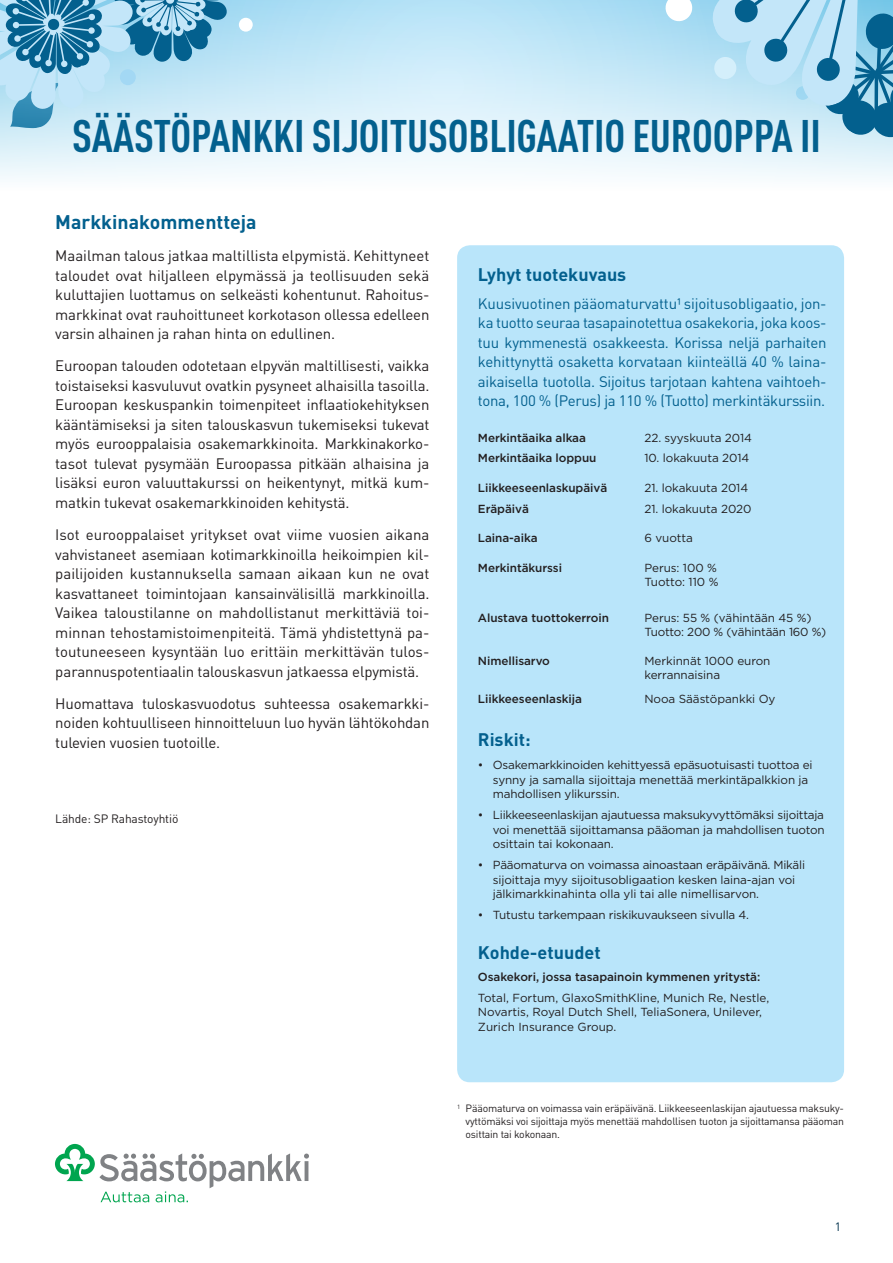
<style>
.page{position:relative;width:893px;height:1263px;background:#fff}
.page>*{position:absolute;margin:0;border:0;box-sizing:border-box;transform-origin:0 0}
.t1{font:700 condensed 45px "DINOT";letter-spacing:-.005em;color:#03608e}
.sp_väliotsikko{font:700 19.5px "DIN";color:#03608e}
.sp_väliotsikko-2{font:700 18px "DIN";color:#03608e}
.SP_leipis{font:15px/19.5px "DIN";letter-spacing:-.01em;color:#231f20;text-align:justify}
.ingressi{font:15px/19.5px "DIN";letter-spacing:-.02em;color:#03608e;text-align:justify}
.SP_leipis-2{font:12px "DIN";letter-spacing:-.01em;color:#231f20}
.t2{font:12px "DIN";color:#00314c}
.SP_leipis-3{font:11.7px/14.5px "Gotham";letter-spacing:-.01em;color:#231f20}
.SP_leipis-4{font:500 11.7px "Gotham";letter-spacing:-.005em;color:#231f20}
.t3{font:10.5px/12.8px "DIN";letter-spacing:-.02em;color:#231f20;text-align:justify}
</style>
<div class="page">
<div style="left:0;top:0;width:893px;height:191px;background:linear-gradient(to bottom,#abdef5,#fbfdfe)"></div>
<svg style="left:664px;top:0;width:29px;height:23px"></svg>
<svg style="left:709px;top:0;width:184px;height:139px;background:#9acae1"></svg>
<svg style="left:0;top:0;width:229px;height:132px;background:#8ec2db"></svg>
<div style="left:120px;top:69px;width:16px;height:16px;background:#a3d8f4;border-radius:50%"></div>
<div style="left:239px;top:18px;width:14px;height:14px;background:#fff;border-radius:50%"></div>
<div style="left:457px;top:245px;width:387px;height:837px;background:#b9e5fa;border-radius:13px"></div>
<svg style="left:55px;top:1144px;width:254px;height:58px"></svg>
<h1 class="t1" style="left:72px;top:109px;width:750px">SÄÄSTÖPANKKI SIJOITUSOBLIGAATIO EUROOPPA II</h1>
<p class="sp_väliotsikko" style="left:55px;top:209px;width:203px">Markkinakommentteja</p>
<p class="SP_leipis" style="left:55px;top:246px;width:376px">Maailman talous jatkaa maltillista elpymistä. Kehittyneet taloudet ovat hiljalleen elpymässä ja teollisuuden sekä kuluttajien luottamus on selkeästi kohentunut. Rahoitus&shy;markkinat ovat rauhoittuneet korkotason ollessa edelleen varsin alhainen ja rahan hinta on edullinen.</p>
<p class="SP_leipis" style="left:55px;top:356px;width:376px">Euroopan talouden odotetaan elpyvän maltillisesti, vaikka toistaiseksi kasvuluvut ovatkin pysyneet alhaisilla tasoilla.<br>Euroopan keskuspankin toimenpiteet inflaatiokehityksen kääntämiseksi ja siten talouskasvun tukemiseksi tukevat myös eurooppalaisia osakemarkkinoita. Markkinakorko&shy;tasot tulevat pysymään Euroopassa pitkään alhaisina ja lisäksi euron valuuttakurssi on heikentynyt, mitkä kum&shy;matkin tukevat osakemarkkinoiden kehitystä.</p>
<p class="SP_leipis" style="left:55px;top:525px;width:376px">Isot eurooppalaiset yritykset ovat viime vuosien aikana vahvistaneet asemiaan kotimarkkinoilla heikoimpien kil&shy;pailijoiden kustannuksella samaan aikaan kun ne ovat kasvattaneet toimintojaan kansainvälisillä markkinoilla.<br>Vaikea taloustilanne on mahdollistanut merkittäviä toi&shy;minnan tehostamistoimenpiteitä. Tämä yhdistettynä pa&shy;toutuneeseen kysyntään luo erittäin merkittävän tulos&shy;parannuspotentiaalin talouskasvun jatkaessa elpymistä.</p>
<p class="SP_leipis" style="left:55px;top:693px;width:376px">Huomattava tuloskasvuodotus suhteessa osakemarkki&shy;noiden kohtuulliseen hinnoitteluun luo hyvän lähtökohdan tulevien vuosien tuotoille.</p>
<p class="SP_leipis-2" style="left:55px;top:811px;width:125px">Lähde: SP Rahastoyhtiö</p>
<p class="sp_väliotsikko-2" style="left:478px;top:263px;width:150px">Lyhyt tuotekuvaus</p>
<p class="ingressi" style="left:478px;top:293px;width:350px">Kuusivuotinen pääomaturvattu¹ sijoitusobligaatio, jon&shy;ka tuotto seuraa tasapainotettua osakekoria, joka koos&shy;tuu kymmenestä osakkeesta. Korissa neljä parhaiten kehittynyttä osaketta korvataan kiinteällä 40 % laina&shy;aikaisella tuotolla. Sijoitus tarjotaan kahtena vaihtoeh&shy;tona, 100 % (Perus) ja 110 % (Tuotto) merkintäkurssiin.</p>
<p class="SP_leipis-4" style="left:478px;top:431px;width:110px">Merkintäaika alkaa</p>
<p class="SP_leipis-3" style="left:644px;top:430px;width:109px">22. syyskuuta 2014</p>
<p class="SP_leipis-4" style="left:478px;top:452px;width:120px">Merkintäaika loppuu</p>
<p class="SP_leipis-3" style="left:644px;top:451px;width:106px">10. lokakuuta 2014</p>
<p class="SP_leipis-4" style="left:478px;top:481px;width:131px">Liikkeeseenlaskupäivä</p>
<p class="SP_leipis-3" style="left:644px;top:480px;width:105px">21. lokakuuta 2014</p>
<p class="SP_leipis-4" style="left:478px;top:502px;width:53px">Eräpäivä</p>
<p class="SP_leipis-3" style="left:644px;top:501px;width:109px">21. lokakuuta 2020</p>
<p class="SP_leipis-4" style="left:478px;top:532px;width:61px">Laina-aika</p>
<p class="SP_leipis-3" style="left:644px;top:531px;width:50px">6 vuotta</p>
<p class="SP_leipis-4" style="left:478px;top:561px;width:86px">Merkintäkurssi</p>
<p class="SP_leipis-3" style="left:644px;top:560px;width:74px">Perus: 100 %</p>
<p class="SP_leipis-3" style="left:644px;top:575px;width:75px">Tuotto: 110 %</p>
<p class="SP_leipis-4" style="left:478px;top:611px;width:132px">Alustava tuottokerroin</p>
<p class="SP_leipis-3" style="left:644px;top:611px;width:183px">Perus: 55 % (vähintään 45 %)<br>Tuotto: 200 % (vähintään 160 %)</p>
<p class="SP_leipis-4" style="left:478px;top:654px;width:74px">Nimellisarvo</p>
<p class="SP_leipis-3" style="left:644px;top:653px;width:128px">Merkinnät 1000 euron kerrannaisina</p>
<p class="SP_leipis-4" style="left:478px;top:692px;width:106px">Liikkeeseenlaskija</p>
<p class="SP_leipis-3" style="left:644px;top:691px;width:133px">Nooa Säästöpankki Oy</p>
<p class="sp_väliotsikko-2" style="left:478px;top:728px;width:54px">Riskit:</p>
<p class="SP_leipis-3" style="left:493px;top:757px;width:321px;text-indent:-15px">• Osakemarkkinoiden kehittyessä epäsuotuisasti tuottoa ei synny ja samalla sijoittaja menettää merkintäpalkkion ja mahdollisen ylikurssin.</p>
<p class="SP_leipis-3" style="left:493px;top:808px;width:333px;text-align:justify;text-indent:-15px">• Liikkeeseenlaskijan ajautuessa maksukyvyttömäksi sijoittaja voi menettää sijoittamansa pääoman ja mahdollisen tuoton osittain tai kokonaan.</p>
<p class="SP_leipis-3" style="left:493px;top:858px;width:314px;text-indent:-15px">• Pääomaturva on voimassa ainoastaan eräpäivänä. Mikäli sijoittaja myy sijoitusobligaation kesken laina-ajan voi jälkimarkkinahinta olla yli tai alle nimellisarvon.</p>
<p class="SP_leipis-3" style="left:478px;top:908px;width:273px">• Tutustu tarkempaan riskikuvaukseen sivulla 4.</p>
<p class="sp_väliotsikko-2" style="left:478px;top:940px;width:124px">Kohde-etuudet</p>
<p class="SP_leipis-4" style="left:478px;top:971px;width:284px">Osakekori, jossa tasapainoin kymmenen yritystä:</p>
<p class="SP_leipis-3" style="left:478px;top:990px;width:293px">Total, Fortum, GlaxoSmithKline, Munich Re, Nestle,<br>Novartis, Royal Dutch Shell, TeliaSonera, Unilever,<br>Zurich Insurance Group.</p>
<p class="t3" style="left:466px;top:1102px;width:380px;text-indent:-9px"><sup>1</sup> Pääomaturva on voimassa vain eräpäivänä. Liikkeeseenlaskijan ajautuessa maksuky&shy;vyttömäksi voi sijoittaja myös menettää mahdollisen tuoton ja sijoittamansa pääoman osittain tai kokonaan.</p>
<p class="t2" style="left:835px;top:1219px;width:8px">1</p>
</div>
